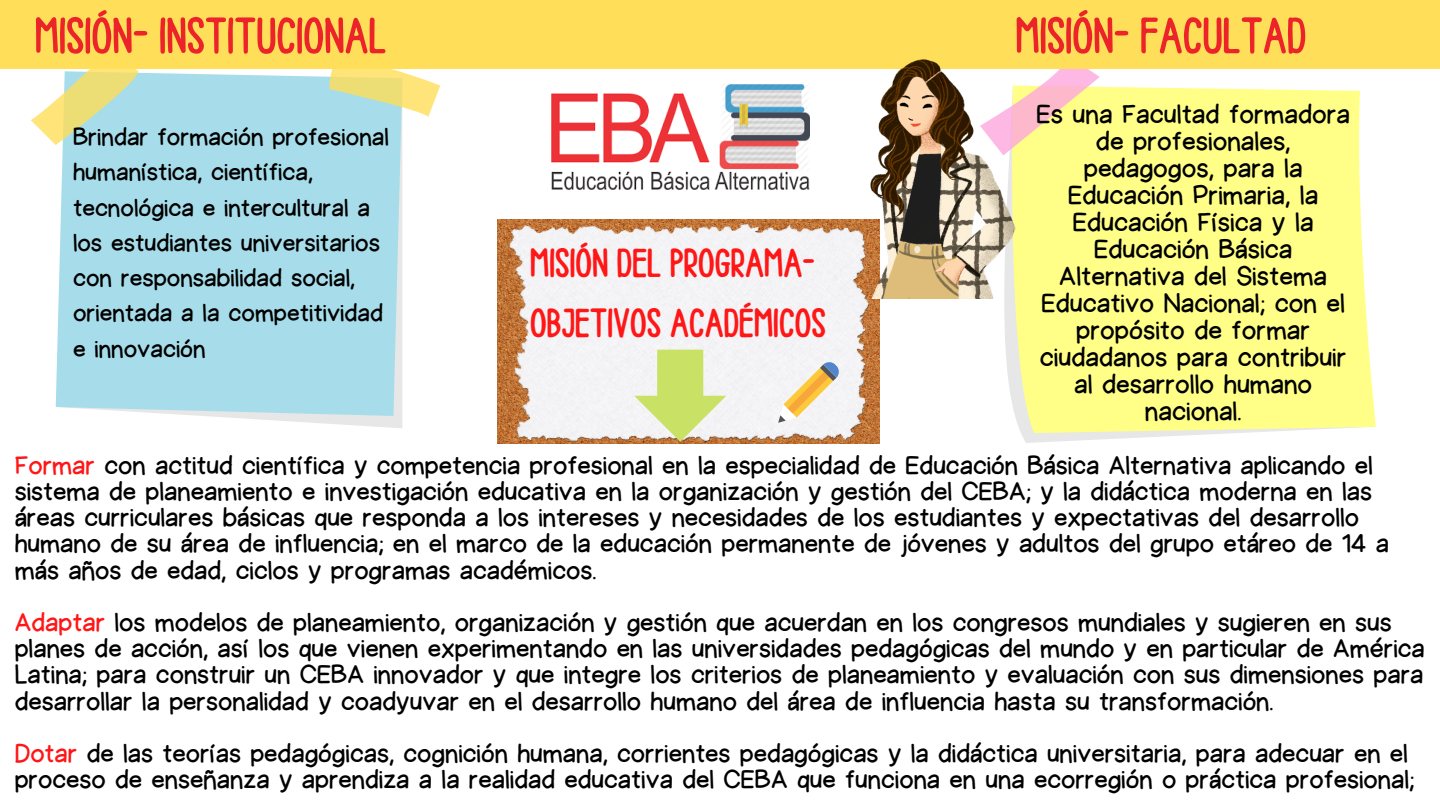
<style>
.page{position:relative;width:1440px;height:810px;background:#fff}
.page>*{position:absolute;margin:0;border:0;box-sizing:border-box;transform-origin:0 0}
.t1{font:54.3px "Ballpoint";color:#ec242a}
.t2{font:54.1px "Ballpoint";color:#ec242a}
.t3{font:43.1px/60px "Ballpoint";color:#ff1616}
.t4{font:27.3px/27px "Halley";color:#000;text-align:center}
.t5{font:26.7px/26.2px "Halley";color:#000}
.t6{font:25.2px/35.2px "Halley";color:#000}
.s1{color:#ff1616}
</style>
<div class="page">
<svg style="left:209px;top:416px;width:193px;height:12px;fill:#eaeaea"></svg>
<div style="left:56px;top:146px;width:346px;height:270px;background:#a7ddea"></div>
<svg style="left:31px;top:69px;width:409px;height:77px;background:#c4e2d4"></svg>
<div style="left:83px;top:168px;width:292px;height:6px;background:#a7ddea"></div>
<div style="left:83px;top:196px;width:292px;height:6px;background:#a7ddea"></div>
<div style="left:83px;top:223px;width:292px;height:7px;background:#a7ddea"></div>
<div style="left:85px;top:251px;width:292px;height:7px;background:#a7ddea"></div>
<div style="left:85px;top:279px;width:291px;height:7px;background:#a7ddea"></div>
<div style="left:83px;top:307px;width:292px;height:7px;background:#a7ddea"></div>
<div style="left:79px;top:335px;width:292px;height:7px;background:#a7ddea"></div>
<div style="left:79px;top:363px;width:292px;height:6px;background:#a7ddea"></div>
<svg style="left:1004px;top:298px;width:226px;height:145px"></svg>
<svg style="left:1005px;top:90px;width:371px;height:343px;background:#fefe8f"></svg>
<svg style="left:1016px;top:69px;width:310px;height:86px"></svg>
<div style="left:1051px;top:173px;width:275px;height:9px;background:#ffff87"></div>
<div style="left:1051px;top:220px;width:275px;height:7px;background:#ffff87"></div>
<hr style="left:1051px;top:263px;width:275px;height:3px;background:#ffff87">
<hr style="left:1051px;top:302px;width:282px;height:3px;background:#ffff87">
<hr style="left:1051px;top:347px;width:282px;height:3px;background:#ffff87">
<div style="left:1060px;top:386px;width:273px;height:9px;background:#ffff87"></div>
<div style="left:0;top:0;width:1440px;height:69px;background:#ffde59"></div>
<img style="left:498px;top:219px;width:382px;height:224px">
<svg style="left:778px;top:361px;width:62px;height:62px"></svg>
<img style="left:844px;top:59px;width:172px;height:239px">
<img style="left:551px;top:84px;width:258px;height:105px">
<svg style="left:634px;top:350px;width:92px;height:92px"></svg>
<h2 class="t2" style="left:35px;top:10px;width:353px">MISIÓN- INSTITUCIONAL</h2>
<h1 class="t1" style="left:1016px;top:10px;width:292px">MISIÓN- FACULTAD</h1>
<p class="t4" style="left:1036px;top:101px;width:315px">Es una Facultad formadora de profesionales, pedagogos, para la<br>Educación Primaria, la<br>Educación Física y la<br>Educación Básica<br>Alternativa del Sistema<br>Educativo Nacional; con el propósito de formar ciudadanos para contribuir al desarrollo humano nacional.</p>
<p class="t5" style="left:15px;top:453px;width:1376px"><span class="s1">Formar</span> con actitud científica y competencia profesional en la especialidad de Educación Básica Alternativa aplicando el sistema de planeamiento e investigación educativa en la organización y gestión del CEBA; y la didáctica moderna en las áreas curriculares básicas que responda a los intereses y necesidades de los estudiantes y expectativas del desarrollo humano de su área de influencia; en el marco de la educación permanente de jóvenes y adultos del grupo etáreo de 14 a más años de edad, ciclos y programas académicos.</p>
<p class="t5" style="left:15px;top:610px;width:1412px"><span class="s1">Adaptar</span> los modelos de planeamiento, organización y gestión que acuerdan en los congresos mundiales y sugieren en sus planes de acción, así los que vienen experimentando en las universidades pedagógicas del mundo y en particular de América Latina; para construir un CEBA innovador y que integre los criterios de planeamiento y evaluación con sus dimensiones para desarrollar la personalidad y coadyuvar en el desarrollo humano del área de influencia hasta su transformación.</p>
<p class="t5" style="left:15px;top:741px;width:1401px"><span class="s1">Dotar</span> de las teorías pedagógicas, cognición humana, corrientes pedagógicas y la didáctica universitaria, para adecuar en el proceso de enseñanza y aprendiza a la realidad educativa del CEBA que funciona en una ecorregión o práctica profesional;</p>
<p class="t6" style="left:73px;top:120px;width:317px">Brindar formación profesional humanística, científica, tecnológica e intercultural a los estudiantes universitarios con responsabilidad social, orientada a la competitividad e innovación</p>
<h3 class="t3" style="left:530px;top:234px;width:297px">MISIÓN DEL PROGRAMA-<br>OBJETIVOS ACADÉMICOS</h3>
</div>
